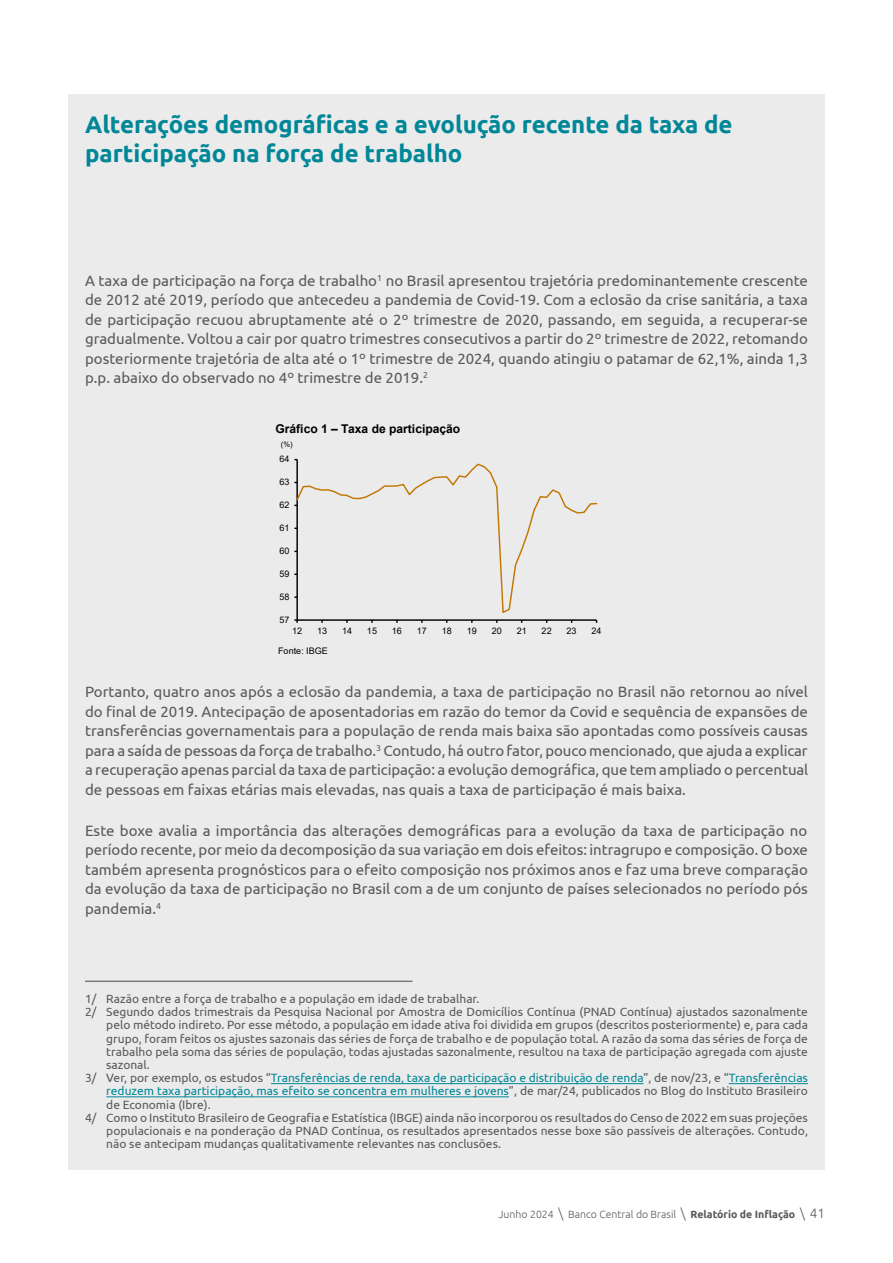
<style>
.page{position:relative;width:893px;height:1263px;background:#fff}
.page>*{position:absolute;margin:0;border:0;box-sizing:border-box;transform-origin:0 0}
.t1{font:700 24px/28.8px "Ubuntu";color:#008797}
.t2{font:15px/19.5px "Ubuntu";color:#58595b;text-align:justify}
.t3{font:700 12.15px "Arial";letter-spacing:-.005em;color:#000}
.t4{font:12px "Ubuntu";color:#58595b}
.t5{font:12px "Ubuntu";color:#008797}
.t6{font:300 10.5px "Ubuntu";color:#58595b}
.t7{font:9px "Arial";letter-spacing:.005em;color:#000}
.t8{font:7.5px "Arial";color:#000}
.s1{color:#58595b}
.s2{font-size:13.5px}
.s3{font-weight:700}
</style>
<div class="page">
<div style="left:68px;top:94px;width:757px;height:1075px;background:#ebebec"></div>
<hr style="left:85px;top:981px;width:327px;height:1px;background:#58595b">
<hr style="left:271px;top:1083px;width:372px;height:1px;background:#008797">
<hr style="left:729px;top:1083px;width:79px;height:1px;background:#008797">
<hr style="left:106px;top:1096px;width:403px;height:1px;background:#008797">
<hr style="left:296px;top:460px;width:2px;height:160px;background:#000">
<hr style="left:297px;top:619px;width:299px;height:2px;background:#000">
<svg style="left:297px;top:463px;width:301px;height:151px"></svg>
<h1 class="t1" style="left:85px;top:110px;width:649px">Alterações demográficas e a evolução recente da taxa de participação na força de trabalho</h1>
<p class="t2" style="left:85px;top:270px;width:724px">A taxa de participação na força de trabalho<sup>1</sup> no Brasil apresentou trajetória predominantemente crescente de 2012 até 2019, período que antecedeu a pandemia de Covid-19. Com a eclosão da crise sanitária, a taxa de participação recuou abruptamente até o 2º trimestre de 2020, passando, em seguida, a recuperar-se gradualmente. Voltou a cair por quatro trimestres consecutivos a partir do 2º trimestre de 2022, retomando posteriormente trajetória de alta até o 1º trimestre de 2024, quando atingiu o patamar de 62,1%, ainda 1,3 p.p. abaixo do observado no 4º trimestre de 2019.<sup>2</sup></p>
<p class="t3" style="left:276px;top:420px;width:186px">Gráfico 1 – Taxa de participação</p>
<p class="t8" style="left:281px;top:439px;width:13px">(%)</p>
<p class="t7" style="left:279px;top:453px;width:12px">64</p>
<p class="t7" style="left:279px;top:476px;width:12px">63</p>
<p class="t7" style="left:279px;top:499px;width:12px">62</p>
<p class="t7" style="left:279px;top:522px;width:12px">61</p>
<p class="t7" style="left:279px;top:545px;width:12px">60</p>
<p class="t7" style="left:279px;top:568px;width:12px">59</p>
<p class="t7" style="left:279px;top:590px;width:12px">58</p>
<p class="t7" style="left:279px;top:613px;width:12px">57</p>
<p class="t7" style="left:292px;top:624px;width:12px">12</p>
<p class="t7" style="left:317px;top:624px;width:12px">13</p>
<p class="t7" style="left:342px;top:624px;width:12px">14</p>
<p class="t7" style="left:367px;top:624px;width:12px">15</p>
<p class="t7" style="left:392px;top:624px;width:12px">16</p>
<p class="t7" style="left:417px;top:624px;width:12px">17</p>
<p class="t7" style="left:442px;top:624px;width:12px">18</p>
<p class="t7" style="left:467px;top:624px;width:12px">19</p>
<p class="t7" style="left:492px;top:624px;width:12px">20</p>
<p class="t7" style="left:517px;top:624px;width:12px">21</p>
<p class="t7" style="left:542px;top:624px;width:12px">22</p>
<p class="t7" style="left:567px;top:624px;width:12px">23</p>
<p class="t7" style="left:591px;top:624px;width:12px">24</p>
<p class="t7" style="left:278px;top:645px;width:51px">Fonte: IBGE</p>
<p class="t2" style="left:85px;top:682px;width:725px">Portanto, quatro anos após a eclosão da pandemia, a taxa de participação no Brasil não retornou ao nível do final de 2019. Antecipação de aposentadorias em razão do temor da Covid e sequência de expansões de transferências governamentais para a população de renda mais baixa são apontadas como possíveis causas para a saída de pessoas da força de trabalho.<sup>3</sup> Contudo, há outro fator, pouco mencionado, que ajuda a explicar a recuperação apenas parcial da taxa de participação: a evolução demográfica, que tem ampliado o percentual de pessoas em faixas etárias mais elevadas, nas quais a taxa de participação é mais baixa.</p>
<p class="t2" style="left:85px;top:820px;width:724px">Este boxe avalia a importância das alterações demográficas para a evolução da taxa de participação no período recente, por meio da decomposição da sua variação em dois efeitos: intragrupo e composição. O boxe também apresenta prognósticos para o efeito composição nos próximos anos e faz uma breve comparação da evolução da taxa de participação no Brasil com a de um conjunto de países selecionados no período pós pandemia.<sup>4</sup></p>
<p class="t4" style="left:85px;top:991px;width:396px">1/ Razão entre a força de trabalho e a população em idade de trabalhar.</p>
<p class="t4" style="left:85px;top:1004px;width:724px">2/ Segundo dados trimestrais da Pesquisa Nacional por Amostra de Domicílios Contínua (PNAD Contínua) ajustados sazonalmente</p>
<p class="t4" style="left:106px;top:1018px;width:703px">pelo método indireto. Por esse método, a população em idade ativa foi dividida em grupos (descritos posteriormente) e, para cada</p>
<p class="t4" style="left:106px;top:1031px;width:703px">grupo, foram feitos os ajustes sazonais das séries de força de trabalho e de população total. A razão da soma das séries de força de</p>
<p class="t4" style="left:106px;top:1044px;width:703px">trabalho pela soma das séries de população, todas ajustadas sazonalmente, resultou na taxa de participação agregada com ajuste</p>
<p class="t4" style="left:106px;top:1057px;width:45px">sazonal.</p>
<p class="t5" style="left:85px;top:1070px;width:724px"><span class="s1">3/ Ver, por exemplo, os estudos “</span>Transferências de renda, taxa de participação e distribuição de renda<span class="s1">”, de nov/23, e “</span>Transferências</p>
<p class="t5" style="left:106px;top:1084px;width:703px">reduzem taxa participação, mas efeito se concentra em mulheres e jovens<span class="s1">”, de mar/24, publicados no Blog do Instituto Brasileiro</span></p>
<p class="t4" style="left:106px;top:1097px;width:106px">de Economia (Ibre).</p>
<p class="t4" style="left:85px;top:1110px;width:724px">4/ Como o Instituto Brasileiro de Geografia e Estatística (IBGE) ainda não incorporou os resultados do Censo de 2022 em suas projeções</p>
<p class="t4" style="left:106px;top:1123px;width:703px">populacionais e na ponderação da PNAD Contínua, os resultados apresentados nesse boxe são passíveis de alterações. Contudo,</p>
<p class="t4" style="left:106px;top:1136px;width:396px">não se antecipam mudanças qualitativamente relevantes nas conclusões.</p>
<p class="t6" style="left:498px;top:1208px;width:328px">Junho 2024 <span class="s2">\</span> Banco Central do Brasil <span class="s2">\</span> <span class="s3">Relatório de Inflação</span> <span class="s2">\ 41</span></p>
</div>
